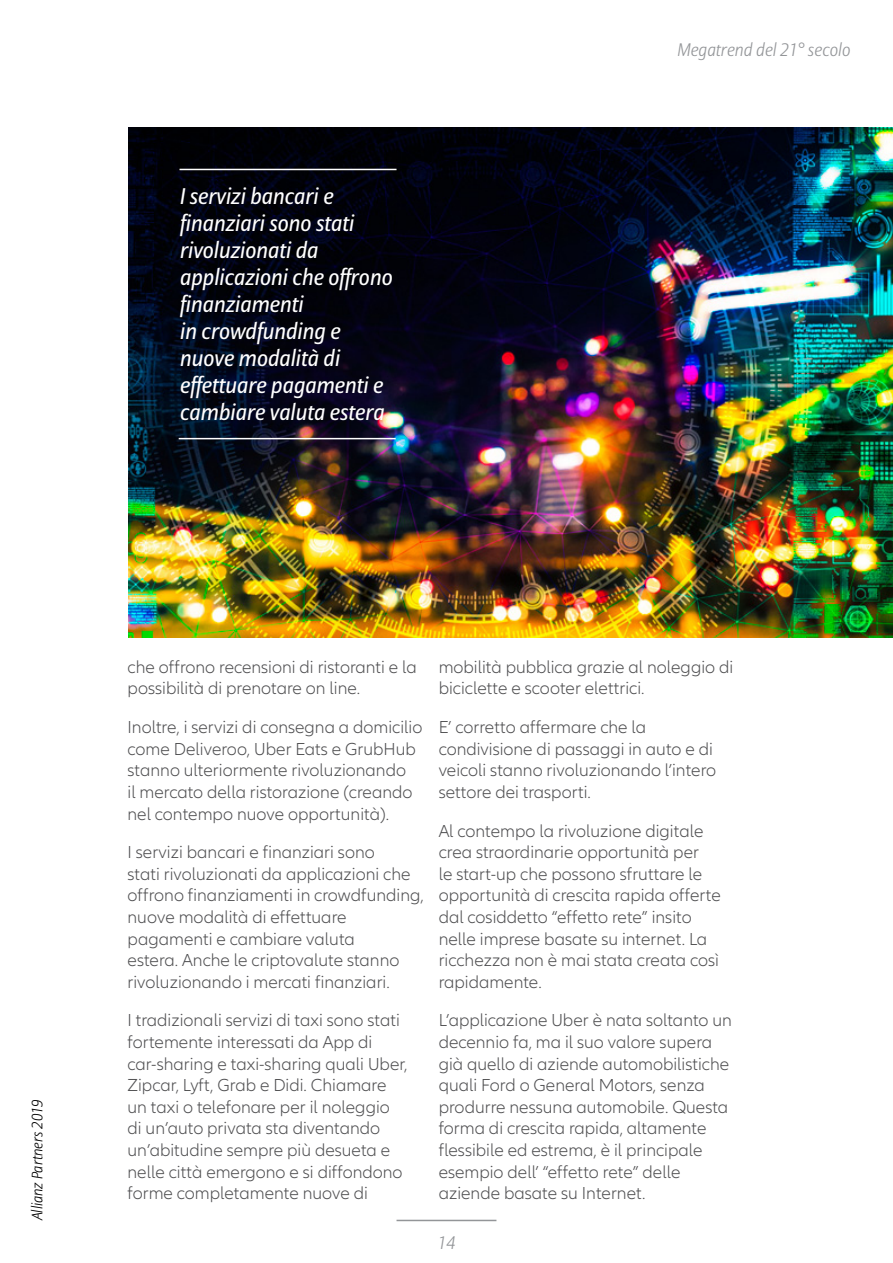
<style>
.page{position:relative;width:893px;height:1263px;background:#fff}
.page>*{position:absolute;margin:0;border:0;box-sizing:border-box;transform-origin:0 0}
.t1{font:italic 22.5px/27px "Allianz Sans";color:#fff}
.t2{font:300 18px/21.6px "Allianz Neo";color:#4d4d4f}
.t3{font:italic 300 18px "Allianz Sans";color:#939598}
.t4{font:italic 300 15px "Allianz Sans";color:#000}
</style>
<div class="page">
<img style="left:129px;top:128px;width:764px;height:510px">
<hr style="left:396px;top:1220px;width:100px;height:1px;background:#939598">
<hr style="left:179px;top:438px;width:217px;height:1px;background:#fff">
<hr style="left:180px;top:169px;width:216px;height:1px;background:#fff">
<p class="t1" style="left:180px;top:183px;width:214px">I servizi bancari e finanziari sono stati rivoluzionati da applicazioni che offrono finanziamenti<br>in crowdfunding e nuove modalità di effettuare pagamenti e cambiare valuta estera</p>
<p class="t3" style="left:677px;top:39px;width:175px">Megatrend del 21° secolo</p>
<p class="t4" style="left:28px;top:1220px;width:122px;rotate:-90deg">Allianz Partners 2019</p>
<p class="t2" style="left:128px;top:657px;width:291px">che offrono recensioni di ristoranti e la possibilità di prenotare on line.</p>
<p class="t2" style="left:128px;top:717px;width:296px">Inoltre, i servizi di consegna a domicilio come Deliveroo, Uber Eats e GrubHub stanno ulteriormente rivoluzionando<br>il mercato della ristorazione (creando nel contempo nuove opportunità).</p>
<p class="t2" style="left:128px;top:842px;width:298px">I servizi bancari e finanziari sono<br>stati rivoluzionati da applicazioni che offrono finanziamenti in crowdfunding, nuove modalità di effettuare pagamenti e cambiare valuta<br>estera. Anche le criptovalute stanno rivoluzionando i mercati finanziari.</p>
<p class="t2" style="left:128px;top:1010px;width:282px">I tradizionali servizi di taxi sono stati fortemente interessati da App di car-sharing e taxi-sharing quali Uber, Zipcar, Lyft, Grab e Didi. Chiamare un taxi o telefonare per il noleggio di un’auto privata sta diventando un’abitudine sempre più desueta e nelle città emergono e si diffondono forme completamente nuove di</p>
<p class="t2" style="left:439px;top:657px;width:296px">mobilità pubblica grazie al noleggio di biciclette e scooter elettrici.</p>
<p class="t2" style="left:439px;top:717px;width:279px">E’ corretto affermare che la condivisione di passaggi in auto e di veicoli stanno rivoluzionando l’intero settore dei trasporti.</p>
<p class="t2" style="left:439px;top:820px;width:284px">Al contempo la rivoluzione digitale crea straordinarie opportunità per<br>le start-up che possono sfruttare le opportunità di crescita rapida offerte dal cosiddetto “effetto rete” insito nelle imprese basate su internet. La ricchezza non è mai stata creata così rapidamente.</p>
<p class="t2" style="left:439px;top:1010px;width:295px">L’applicazione Uber è nata soltanto un decennio fa, ma il suo valore supera già quello di aziende automobilistiche quali Ford o General Motors, senza produrre nessuna automobile. Questa forma di crescita rapida, altamente flessibile ed estrema, è il principale esempio dell’ “effetto rete” delle aziende basate su Internet.</p>
<p class="t3" style="left:438px;top:1231px;width:19px">14</p>
</div>
